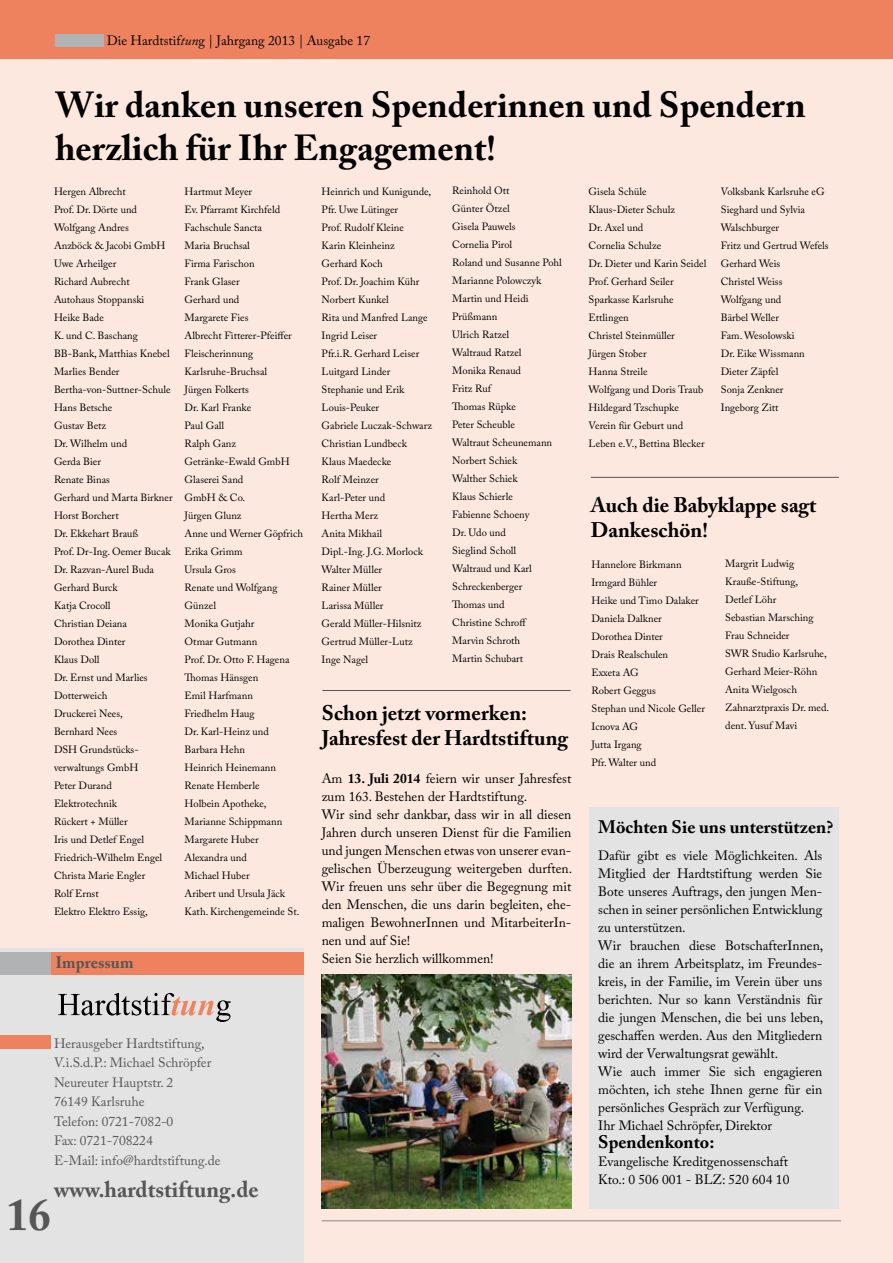
<style>
.page{position:relative;width:893px;height:1263px;background:#fff}
.page>*{position:absolute;margin:0;border:0;box-sizing:border-box;transform-origin:0 0}
.t1{font:700 45px "Adobe Caslon Pro";color:#565656}
.t2{font:700 36px/43.2px "Adobe Caslon Pro";color:#000}
.t3{font:700 22.5px "Adobe Caslon Pro";color:#565656}
.t4{font:700 21px/25.2px "Adobe Caslon Pro";color:#000}
.t5{font:700 18px "Adobe Caslon Pro";color:#000}
.t6{font:700 16.5px "Adobe Caslon Pro";color:#565656}
.t7{font:13.5px/18px "Adobe Caslon Pro";color:#000}
.t8{font:13.5px/19.5px "Adobe Caslon Pro";color:#565656}
.t9{font:10.5px/18px "Adobe Caslon Pro";color:#000}
.s1{font-style:italic}
.s2{font-weight:700}
</style>
<div class="page">
<div style="left:0;top:28px;width:893px;height:1235px;background:#fce8de"></div>
<div style="left:0;top:0;width:893px;height:59px;background:#ee825f"></div>
<div style="left:0;top:948px;width:304px;height:315px;background:#e3e3e3"></div>
<div style="left:590px;top:808px;width:249px;height:401px;background:#e3e3e3"></div>
<div style="left:0;top:1035px;width:50px;height:14px;background:#ee825f"></div>
<div style="left:50px;top:953px;width:254px;height:22px;background:#ee825f"></div>
<div style="left:0;top:953px;width:50px;height:22px;background:#b1b2b3"></div>
<hr style="left:322px;top:1220px;width:519px;height:1px;background:#878786">
<hr style="left:591px;top:477px;width:248px;height:1px;background:#545453">
<svg style="left:58px;top:993px;width:173px;height:29px"></svg>
<div style="left:55px;top:34px;width:48px;height:13px;background:#b1b2b3"></div>
<img style="left:322px;top:975px;width:249px;height:234px">
<hr style="left:322px;top:690px;width:249px;height:1px;background:#545453">
<p class="t7" style="left:107px;top:31px;width:265px">Die Hardtstif<span class="s1">tun</span>g | Jahrgang 2013 | Ausgabe 17</p>
<h2 class="t2" style="left:55px;top:83px;width:752px">Wir danken unseren Spenderinnen und Spendern herzlich für Ihr Engagement!</h2>
<p class="t9" style="left:54px;top:182px;width:120px">Hergen Albrecht<br>Prof. Dr. Dörte und<br>Wolfgang Andres<br>Anzböck &amp; Jacobi GmbH<br>Uwe Arheilger<br>Richard Aubrecht<br>Autohaus Stoppanski<br>Heike Bade<br>K. und C. Baschang<br>BB-Bank, Matthias Knebel<br>Marlies Bender<br>Bertha-von-Suttner-Schule<br>Hans Betsche<br>Gustav Betz<br>Dr. Wilhelm und<br>Gerda Bier<br>Renate Binas<br>Gerhard und Marta Birkner<br>Horst Borchert<br>Dr. Ekkehart Brauß<br>Prof. Dr-Ing. Oemer Bucak<br>Dr. Razvan-Aurel Buda<br>Gerhard Burck<br>Katja Crocoll<br>Christian Deiana<br>Dorothea Dinter<br>Klaus Doll<br>Dr. Ernst und Marlies<br>Dotterweich<br>Druckerei Nees,<br>Bernhard Nees<br>DSH Grundstücks&shy;verwaltungs GmbH<br>Peter Durand<br>Elektrotechnik<br>Rückert + Müller<br>Iris und Detlef Engel<br>Friedrich-Wilhelm Engel<br>Christa Marie Engler<br>Rolf Ernst<br>Elektro Elektro Essig,</p>
<p class="t9" style="left:185px;top:182px;width:120px">Hartmut Meyer<br>Ev. Pfarramt Kirchfeld<br>Fachschule Sancta<br>Maria Bruchsal<br>Firma Farischon<br>Frank Glaser<br>Gerhard und<br>Margarete Fies<br>Albrecht Fitterer-Pfeiffer<br>Fleischerinnung<br>Karlsruhe-Bruchsal<br>Jürgen Folkerts<br>Dr. Karl Franke<br>Paul Gall<br>Ralph Ganz<br>Getränke-Ewald GmbH<br>Glaserei Sand<br>GmbH &amp; Co.<br>Jürgen Glunz<br>Anne und Werner Göpfrich<br>Erika Grimm<br>Ursula Gros<br>Renate und Wolfgang<br>Günzel<br>Monika Gutjahr<br>Otmar Gutmann<br>Prof. Dr. Otto F. Hagena<br>Thomas Hänsgen<br>Emil Harfmann<br>Friedhelm Haug<br>Dr. Karl-Heinz und<br>Barbara Hehn<br>Heinrich Heinemann<br>Renate Hemberle<br>Holbein Apotheke,<br>Marianne Schippmann<br>Margarete Huber<br>Alexandra und<br>Michael Huber<br>Aribert und Ursula Jäck<br>Kath. Kirchengemeinde St.</p>
<p class="t9" style="left:322px;top:182px;width:112px">Heinrich und Kunigunde,<br>Pfr. Uwe Lütinger<br>Prof. Rudolf Kleine<br>Karin Kleinheinz<br>Gerhard Koch<br>Prof. Dr. Joachim Kühr<br>Norbert Kunkel<br>Rita und Manfred Lange<br>Ingrid Leiser<br>Pfr.i.R. Gerhard Leiser<br>Luitgard Linder<br>Stephanie und Erik<br>Louis-Peuker<br>Gabriele Luczak-Schwarz<br>Christian Lundbeck<br>Klaus Maedecke<br>Rolf Meinzer<br>Karl-Peter und<br>Hertha Merz<br>Anita Mikhail<br>Dipl.-Ing. J.G. Morlock<br>Walter Müller<br>Rainer Müller<br>Larissa Müller<br>Gerald Müller-Hilsnitz<br>Gertrud Müller-Lutz<br>Inge Nagel</p>
<p class="t9" style="left:452px;top:182px;width:111px">Reinhold Ott<br>Günter Ötzel<br>Gisela Pauwels<br>Cornelia Pirol<br>Roland und Susanne Pohl<br>Marianne Polowczyk<br>Martin und Heidi<br>Prüßmann<br>Ulrich Ratzel<br>Waltraud Ratzel<br>Monika Renaud<br>Fritz Ruf<br>Thomas Rüpke<br>Peter Scheuble<br>Waltraut Scheunemann<br>Norbert Schiek<br>Walther Schiek<br>Klaus Schierle<br>Fabienne Schoeny<br>Dr. Udo und<br>Sieglind Scholl<br>Waltraud und Karl<br>Schreckenberger<br>Thomas und<br>Christine Schroff<br>Marvin Schroth<br>Martin Schubart</p>
<h3 class="t4" style="left:322px;top:700px;width:248px">Schon jetzt vormerken:<br>Jahresfest der Hardtstiftung</h3>
<p class="t7" style="left:322px;top:769px;width:252px">Am <span class="s2">13. Juli 2014</span> feiern wir unser Jahresfest zum 163. Bestehen der Hardtstiftung.<br>Wir sind sehr dankbar, dass wir in all diesen Jahren durch unseren Dienst für die Familien und jungen Menschen etwas von unserer evan&shy;gelischen Überzeugung weitergeben durften.<br>Wir freuen uns sehr über die Begegnung mit den Menschen, die uns darin begleiten, ehe&shy;maligen BewohnerInnen und MitarbeiterIn&shy;nen und auf Sie!<br>Seien Sie herzlich willkommen!</p>
<h3 class="t6" style="left:55px;top:953px;width:80px">Impressum</h3>
<p class="t8" style="left:54px;top:1033px;width:168px">Herausgeber Hardtstiftung,<br>V.i.S.d.P.: Michael Schröpfer<br>Neureuter Hauptstr. 2<br>76149 Karlsruhe<br>Telefon: 0721-7082-0<br>Fax: 0721-708224<br>E-Mail: info@hardtstiftung.de</p>
<h3 class="t3" style="left:54px;top:1176px;width:206px">www.hardtstiftung.de</h3>
<h1 class="t1" style="left:6px;top:1188px;width:46px">16</h1>
<p class="t9" style="left:589px;top:182px;width:119px">Gisela Schüle<br>Klaus-Dieter Schulz<br>Dr. Axel und<br>Cornelia Schulze<br>Dr. Dieter und Karin Seidel<br>Prof. Gerhard Seiler<br>Sparkasse Karlsruhe<br>Ettlingen<br>Christel Steinmüller<br>Jürgen Stober<br>Hanna Streile<br>Wolfgang und Doris Traub<br>Hildegard Tzschupke<br>Verein für Geburt und<br>Leben e.V., Bettina Blecker</p>
<p class="t9" style="left:721px;top:182px;width:109px">Volksbank Karlsruhe eG<br>Sieghard und Sylvia<br>Walschburger<br>Fritz und Gertrud Wefels<br>Gerhard Weis<br>Christel Weiss<br>Wolfgang und<br>Bärbel Weller<br>Fam. Wesolowski<br>Dr. Eike Wissmann<br>Dieter Zäpfel<br>Sonja Zenkner<br>Ingeborg Zitt</p>
<h3 class="t4" style="left:591px;top:492px;width:227px">Auch die Babyklappe sagt<br>Dankeschön!</h3>
<p class="t9" style="left:591px;top:555px;width:115px">Hannelore Birkmann<br>Irmgard Bühler<br>Heike und Timo Dalaker<br>Daniela Dalkner<br>Dorothea Dinter<br>Drais Realschulen<br>Exxeta AG<br>Robert Geggus<br>Stephan und Nicole Geller<br>Icnova AG<br>Jutta Irgang<br>Pfr. Walter und</p>
<p class="t9" style="left:725px;top:555px;width:105px">Margrit Ludwig<br>Krauße-Stiftung,<br>Detlef Löhr<br>Sebastian Marsching<br>Frau Schneider<br>SWR Studio Karlsruhe,<br>Gerhard Meier-Röhn<br>Anita Wielgosch<br>Zahnarztpraxis Dr. med. dent. Yusuf Mavi</p>
<h3 class="t5" style="left:598px;top:816px;width:237px">Möchten Sie uns unterstützen?</h3>
<p class="t7" style="left:598px;top:846px;width:227px">Dafür gibt es viele Möglichkeiten. Als Mitglied der Hardtstiftung werden Sie Bote unseres Auftrags, den jungen Men&shy;schen in seiner persönlichen Entwicklung zu unterstützen.<br>Wir brauchen diese BotschafterInnen, die an ihrem Arbeitsplatz, im Freundes&shy;kreis, in der Familie, im Verein über uns berichten. Nur so kann Verständnis für die jungen Menschen, die bei uns leben, geschaffen werden. Aus den Mitgliedern wird der Verwaltungsrat gewählt.<br>Wie auch immer Sie sich engagieren möchten, ich stehe Ihnen gerne für ein persönliches Gespräch zur Verfügung.<br>Ihr Michael Schröpfer, Direktor</p>
<h3 class="t5" style="left:598px;top:1131px;width:118px">Spendenkonto:</h3>
<p class="t7" style="left:598px;top:1152px;width:193px">Evangelische Kreditgenossenschaft<br>Kto.: 0 506 001 - BLZ: 520 604 10</p>
</div>
